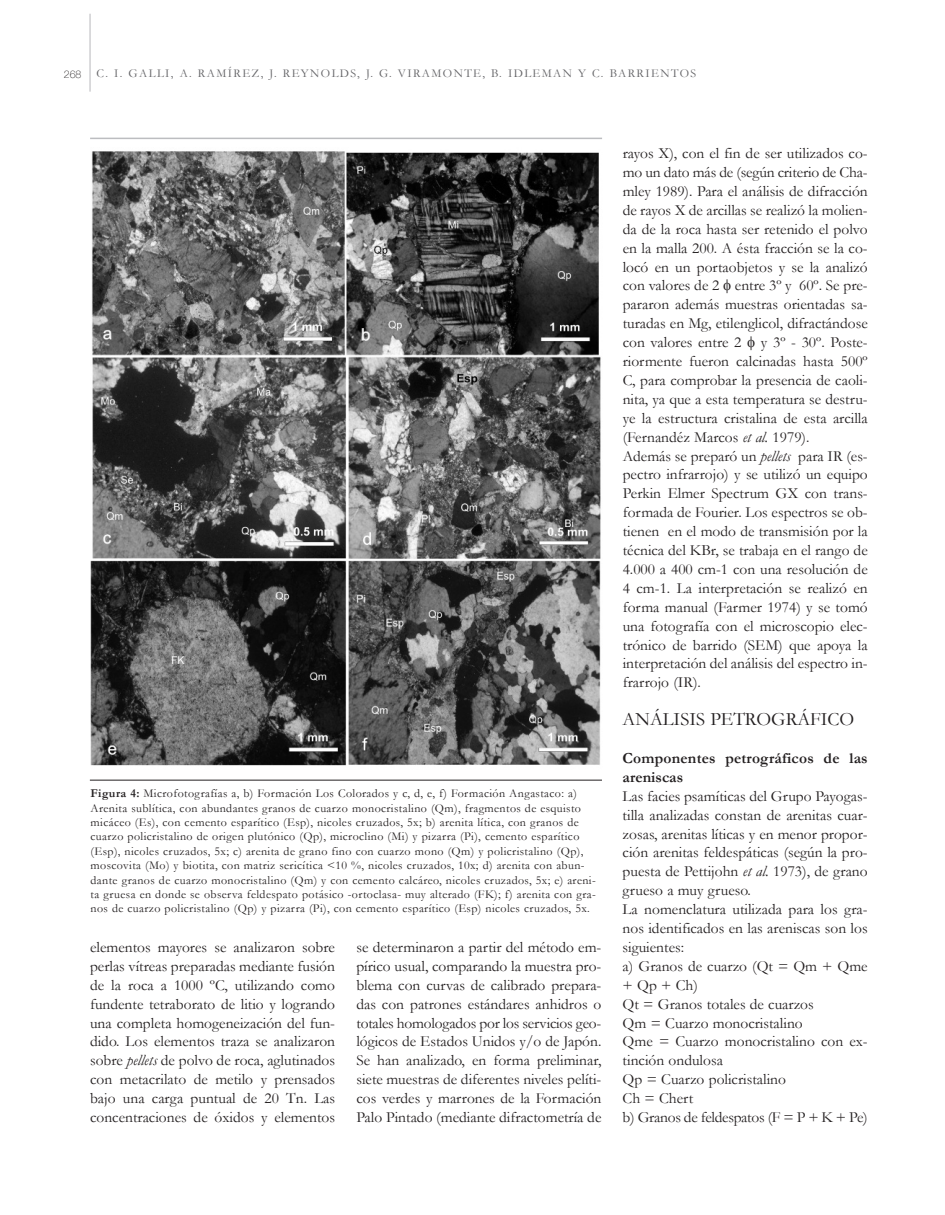
<style>
.page{position:relative;width:945px;height:1215px;background:#fff}
.page>*{position:absolute;margin:0;border:0;box-sizing:border-box;transform-origin:0 0}
.t1{font:18.9px "Garamond";color:#231f20}
.t2{font:15.45px/18.9px "Garamond";color:#231f20;text-align:justify}
.t3{font:700 15.45px/18.9px "Garamond";letter-spacing:.015em;color:#231f20}
.t4{font:12px/14.4px "Garamond";letter-spacing:.035em;color:#231f20}
.t5{font:12px "Garamond";letter-spacing:.115em;color:#636366}
.t6{font:100 10.5px "Helvetica Neue";color:#231f20}
.s1{font-weight:700}
.s2{font-style:italic}
</style>
<div class="page">
<hr style="left:90px;top:14px;width:1px;height:78px;background:#b7b8bb">
<img style="left:90px;top:151px;width:511px;height:615px">
<hr style="left:90px;top:138px;width:512px;height:1px;background:#bcbdc0">
<hr style="left:90px;top:780px;width:512px;height:1px;background:#231f20">
<p class="t6" style="left:64px;top:69px;width:19px">268</p>
<p class="t5" style="left:97px;top:67px;width:601px">C. I. GALLI, A. RAMÍREZ, J. REYNOLDS, J. G. VIRAMONTE, B. IDLEMAN Y C. BARRIENTOS</p>
<p class="t4" style="left:91px;top:787px;width:507px"><span class="s1">Figura 4:</span> Microfotografías a, b) Formación Los Colorados y c, d, e, f) Formación Angastaco: a)<br>Arenita sublítica, con abundantes granos de cuarzo monocristalino (Qm), fragmentos de esquisto micáceo (Es), con cemento esparítico (Esp), nicoles cruzados, 5x; b) arenita lítica, con granos de cuarzo policristalino de origen plutónico (Qp), microclino (Mi) y pizarra (Pi), cemento esparítico (Esp), nicoles cruzados, 5x; c) arenita de grano fino con cuarzo mono (Qm) y policristalino (Qp), moscovita (Mo) y biotita, con matriz sericítica &lt;10 %, nicoles cruzados, 10x; d) arenita con abun&shy;dante granos de cuarzo monocristalino (Qm) y con cemento calcáreo, nicoles cruzados, 5x; e) areni&shy;ta gruesa en donde se observa feldespato potásico -ortoclasa- muy alterado (FK); f) arenita con gra&shy;nos de cuarzo policristalino (Qp) y pizarra (Pi), con cemento esparítico (Esp) nicoles cruzados, 5x.</p>
<p class="t2" style="left:90px;top:938px;width:247px">elementos mayores se analizaron sobre perlas vítreas preparadas mediante fusión de la roca a 1000 ºC, utilizando como fundente tetraborato de litio y logrando una completa homogeneización del fun&shy;dido. Los elementos traza se analizaron sobre <span class="s2">pellets</span> de polvo de roca, aglutinados con metacrilato de metilo y prensados bajo una carga puntual de 20 Tn. Las concentraciones de óxidos y elementos</p>
<p class="t2" style="left:356px;top:938px;width:247px">se determinaron a partir del método em&shy;pírico usual, comparando la muestra pro&shy;blema con curvas de calibrado prepara&shy;das con patrones estándares anhidros o totales homologados por los servicios geo&shy;lógicos de Estados Unidos y/o de Japón.<br>Se han analizado, en forma preliminar, siete muestras de diferentes niveles pelíti&shy;cos verdes y marrones de la Formación Palo Pintado (mediante difractometría de</p>
<p class="t2" style="left:623px;top:144px;width:247px">rayos X), con el fin de ser utilizados co&shy;mo un dato más de (según criterio de Cha&shy;mley 1989). Para el análisis de difracción de rayos X de arcillas se realizó la molien&shy;da de la roca hasta ser retenido el polvo en la malla 200. A ésta fracción se la co&shy;locó en un portaobjetos y se la analizó con valores de 2 entre 3º y 60º. Se pre&shy;pararon además muestras orientadas sa&shy;turadas en Mg, etilenglicol, difractándose con valores entre 2</p>
<p class="t2" style="left:623px;top:333px;width:247px;text-align:left;text-indent:138px">y 3º - 30º. Poste&shy;riormente fueron calcinadas hasta 500º C, para comprobar la presencia de caoli&shy;nita, ya que a esta temperatura se destru&shy;ye la estructura cristalina de esta arcilla (Fernandéz Marcos <span class="s2">et al.</span> 1979).<br>Además se preparó un <span class="s2">pellets</span> para IR (es&shy;pectro infrarrojo) y se utilizó un equipo Perkin Elmer Spectrum GX con trans&shy;formada de Fourier. Los espectros se ob&shy;tienen en el modo de transmisión por la técnica del KBr, se trabaja en el rango de 4.000 a 400 cm-1 con una resolución de 4 cm-1. La interpretación se realizó en forma manual (Farmer 1974) y se tomó una fotografía con el microscopio elec&shy;trónico de barrido (SEM) que apoya la interpretación del análisis del espectro in&shy;frarrojo (IR).</p>
<p class="t1" style="left:623px;top:709px;width:233px">ANÁLISIS PETROGRÁFICO</p>
<p class="t3" style="left:623px;top:749px;width:247px">Componentes petrográficos de las areniscas</p>
<p class="t2" style="left:623px;top:787px;width:247px;text-align:left">Las facies psamíticas del Grupo Payogas&shy;tilla analizadas constan de arenitas cuar&shy;zosas, arenitas líticas y en menor propor&shy;ción arenitas feldespáticas (según la pro&shy;puesta de Pettijohn <span class="s2">et al.</span> 1973), de grano grueso a muy grueso.<br>La nomenclatura utilizada para los gra&shy;nos identificados en las areniscas son los siguientes:<br>a) Granos de cuarzo (Qt = Qm + Qme + Qp + Ch)<br>Qt = Granos totales de cuarzos<br>Qm = Cuarzo monocristalino<br>Qme = Cuarzo monocristalino con ex&shy;tinción ondulosa<br>Qp = Cuarzo policristalino<br>Ch = Chert<br>b) Granos de feldespatos (F = P + K + Pe)</p>
</div>
